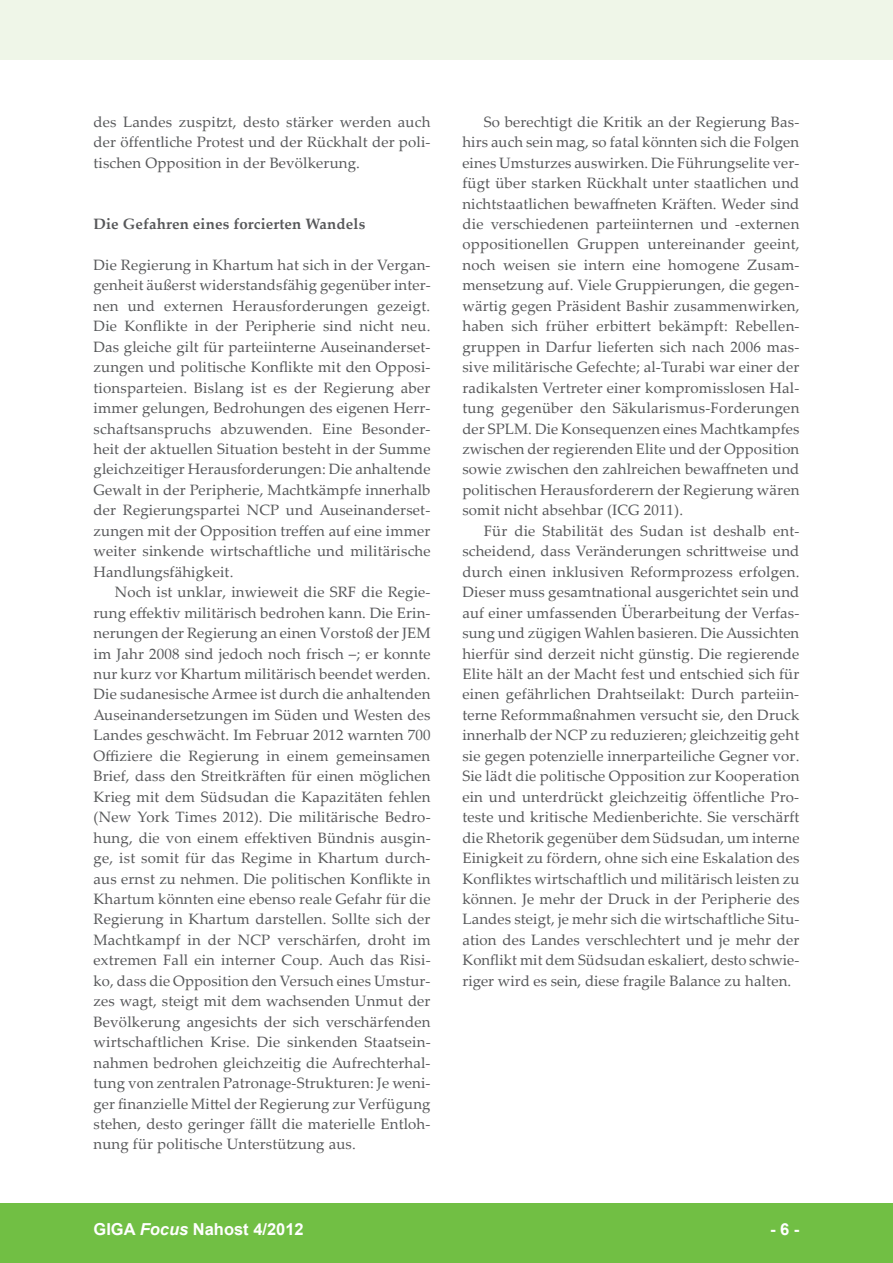
<style>
.page{position:relative;width:893px;height:1263px;background:#fff}
.page>*{position:absolute;margin:0;border:0;box-sizing:border-box;transform-origin:0 0}
.t1{font:700 16.5px "Arial";color:#fff}
.t2{font:15px/20.4px "Palatino Linotype";letter-spacing:.01em;color:#57585a;text-align:justify}
.t3{font:700 15px "Palatino Linotype";letter-spacing:.01em;color:#57585a}
.s1{font-style:italic}
</style>
<div class="page">
<div style="left:0;top:1203px;width:893px;height:60px;background:#71bf44"></div>
<div style="left:0;top:0;width:893px;height:60px;background:#eff6e8"></div>
<p class="t2" style="left:94px;top:111px;width:338px">des Landes zuspitzt, desto stärker werden auch der öffentliche Protest und der Rückhalt der poli&shy;tischen Opposition in der Bevölkerung.</p>
<p class="t3" style="left:94px;top:213px;width:273px">Die Gefahren eines forcierten Wandels</p>
<p class="t2" style="left:94px;top:254px;width:339px">Die Regierung in Khartum hat sich in der Vergan&shy;genheit äußerst widerstandsfähig gegenüber inter&shy;nen und externen Herausforderungen gezeigt.<br>Die Konflikte in der Peripherie sind nicht neu.<br>Das gleiche gilt für parteiinterne Auseinanderset&shy;zungen und politische Konflikte mit den Opposi&shy;tionsparteien. Bislang ist es der Regierung aber immer gelungen, Bedrohungen des eigenen Herr&shy;schaftsanspruchs abzuwenden. Eine Besonder&shy;heit der aktuellen Situation besteht in der Summe gleichzeitiger Herausforderungen: Die anhaltende Gewalt in der Peripherie, Machtkämpfe innerhalb der Regierungspartei NCP und Auseinanderset&shy;zungen mit der Opposition treffen auf eine immer weiter sinkende wirtschaftliche und militärische Handlungsfähigkeit.</p>
<p class="t2" style="left:94px;top:581px;width:339px;text-indent:21px">Noch ist unklar, inwieweit die SRF die Regie&shy;rung effektiv militärisch bedrohen kann. Die Erin&shy;nerungen der Regierung an einen Vorstoß der JEM im Jahr 2008 sind jedoch noch frisch –; er konnte nur kurz vor Khartum militärisch beendet werden.<br>Die sudanesische Armee ist durch die anhaltenden Auseinandersetzungen im Süden und Westen des Landes geschwächt. Im Februar 2012 warnten 700<br>Offiziere die Regierung in einem gemeinsamen Brief, dass den Streitkräften für einen möglichen Krieg mit dem Südsudan die Kapazitäten fehlen (New York Times 2012). Die militärische Bedro&shy;hung, die von einem effektiven Bündnis ausgin&shy;ge, ist somit für das Regime in Khartum durch&shy;aus ernst zu nehmen. Die politischen Konflikte in Khartum könnten eine ebenso reale Gefahr für die Regierung in Khartum darstellen. Sollte sich der Machtkampf in der NCP verschärfen, droht im extremen Fall ein interner Coup. Auch das Risi&shy;ko, dass die Opposition den Versuch eines Umstur&shy;zes wagt, steigt mit dem wachsenden Unmut der Bevölkerung angesichts der sich verschärfenden wirtschaftlichen Krise. Die sinkenden Staatsein&shy;nahmen bedrohen gleichzeitig die Aufrechterhal&shy;tung von zentralen Patronage-Strukturen: Je weni&shy;ger finanzielle Mittel der Regierung zur Verfügung stehen, desto geringer fällt die materielle Entloh&shy;nung für politische Unterstützung aus.</p>
<p class="t2" style="left:462px;top:111px;width:339px;text-indent:21px">So berechtigt die Kritik an der Regierung Bas&shy;hirs auch sein mag, so fatal könnten sich die Folgen eines Umsturzes auswirken. Die Führungselite ver&shy;fügt über starken Rückhalt unter staatlichen und nichtstaatlichen bewaffneten Kräften. Weder sind die verschiedenen parteiinternen und -externen oppositionellen Gruppen untereinander geeint, noch weisen sie intern eine homogene Zusam&shy;mensetzung auf. Viele Gruppierungen, die gegen&shy;wärtig gegen Präsident Bashir zusammenwirken, haben sich früher erbittert bekämpft: Rebellen&shy;gruppen in Darfur lieferten sich nach 2006 mas&shy;sive militärische Gefechte; al-Turabi war einer der radikalsten Vertreter einer kompromisslosen Hal&shy;tung gegenüber den Säkularismus-Forderungen der SPLM. Die Konsequenzen eines Machtkampfes zwischen der regierenden Elite und der Opposition sowie zwischen den zahlreichen bewaffneten und politischen Herausforderern der Regierung wären somit nicht absehbar (ICG 2011).</p>
<p class="t2" style="left:462px;top:520px;width:339px;text-indent:21px">Für die Stabilität des Sudan ist deshalb ent&shy;scheidend, dass Veränderungen schrittweise und durch einen inklusiven Reformprozess erfolgen.<br>Dieser muss gesamtnational ausgerichtet sein und auf einer umfassenden Überarbeitung der Verfas&shy;sung und zügigen Wahlen basieren. Die Aussichten hierfür sind derzeit nicht günstig. Die regierende Elite hält an der Macht fest und entschied sich für einen gefährlichen Drahtseilakt: Durch parteiin&shy;terne Reformmaßnahmen versucht sie, den Druck innerhalb der NCP zu reduzieren; gleichzeitig geht sie gegen potenzielle innerparteiliche Gegner vor.<br>Sie lädt die politische Opposition zur Kooperation ein und unterdrückt gleichzeitig öffentliche Pro&shy;teste und kritische Medienberichte. Sie verschärft die Rhetorik gegenüber dem Südsudan, um interne Einigkeit zu fördern, ohne sich eine Eskalation des Konfliktes wirtschaftlich und militärisch leisten zu können. Je mehr der Druck in der Peripherie des Landes steigt, je mehr sich die wirtschaftliche Situ&shy;ation des Landes verschlechtert und je mehr der Konflikt mit dem Südsudan eskaliert, desto schwie&shy;riger wird es sein, diese fragile Balance zu halten.</p>
<p class="t1" style="left:94px;top:1218px;width:212px">GIGA <span class="s1">Focus</span> Nahost 4/2012</p>
<p class="t1" style="left:770px;top:1218px;width:31px">- 6 -</p>
</div>
